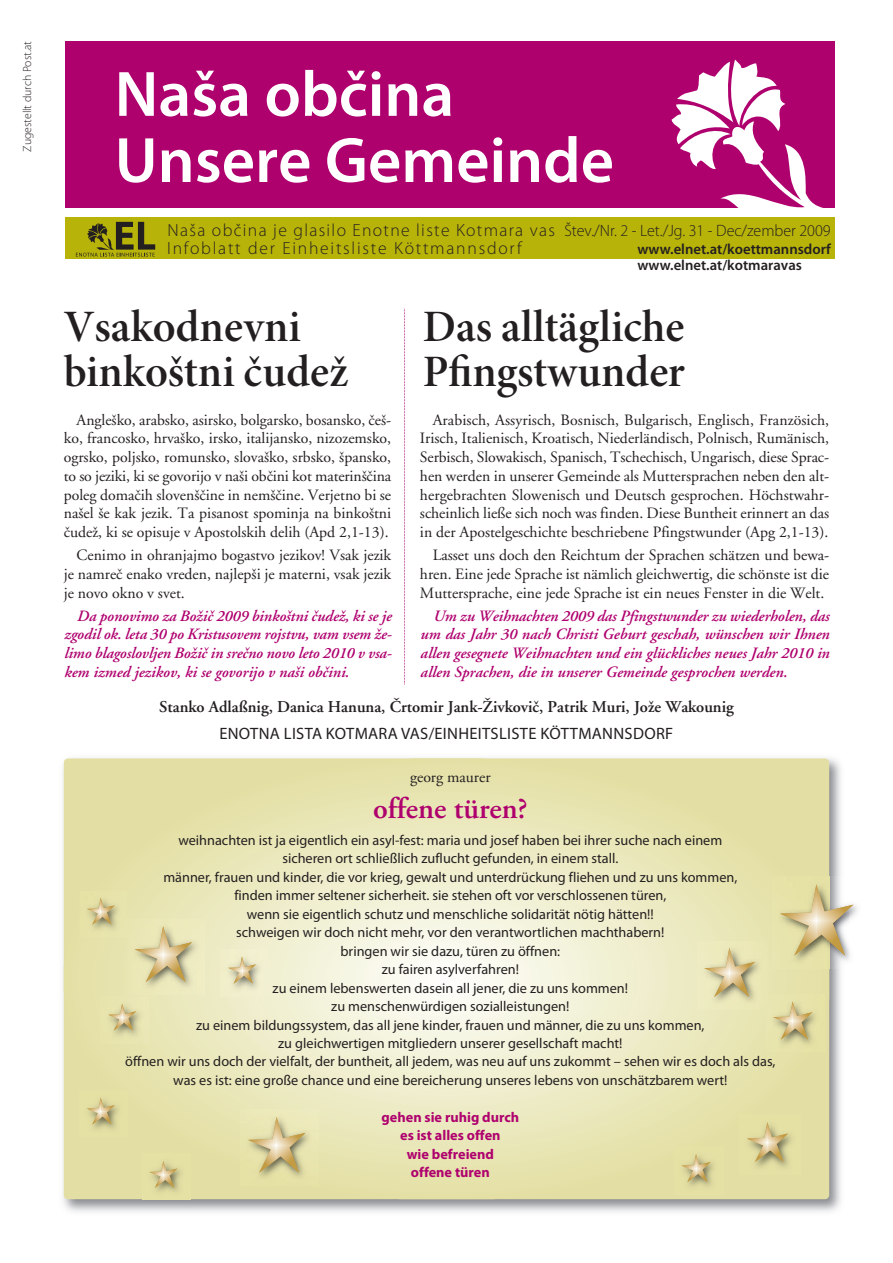
<style>
.page{position:relative;width:893px;height:1263px;background:#fff}
.page>*{position:absolute;margin:0;border:0;box-sizing:border-box;transform-origin:0 0}
.t1{font:600 64.65px/66.2px "Myriad Pro";color:#fff}
.t2{font:45px/45px "Minion Pro Semibold Subh";color:#231f20}
.t3{font:30px "Garamond Semi Bold Slovensko";color:#af016e}
.t4{font:300 17.7px/18.3px "Myriad Pro";letter-spacing:.09em;color:#231f20}
.t5{font:16.5px "Garamond Semi Bold Slovensko";color:#231f20}
.t6{font:16.5px "Myriad Pro";letter-spacing:.02em;color:#231f20}
.t7{font:300 16.5px "Myriad Pro";color:#231f20}
.t8{font:15.75px/18.8px "Garamond Regular Slovensko";color:#231f20;text-align:justify}
.t9{font:15.75px/18.8px "Garamond Semi Bold Ita Slov";color:#af016e;text-align:justify}
.t10{font:600 14.7px/16.6px "Myriad Pro";color:#231f20}
.t11{font:14.25px/18.5px "Myriad Pro";color:#231f20;text-align:center}
.t12{font:700 14.25px/18.5px "Myriad Pro";color:#af016e;text-align:center}
.t13{font:300 11.7px "Myriad Pro";color:#231f20}
</style>
<div class="page">
<img style="left:63px;top:758px;width:778px;height:454px">
<svg style="left:64px;top:758px;width:765px;height:441px"></svg>
<div style="left:65px;top:41px;width:769px;height:166px;background:#af016e"></div>
<div style="left:65px;top:217px;width:769px;height:42px;background:#b8b309"></div>
<svg style="left:671px;top:60px;width:152px;height:148px"></svg>
<svg style="left:76px;top:222px;width:79px;height:35px"></svg>
<img style="left:221px;top:950px;width:48px;height:46px">
<svg style="left:228px;top:957px;width:28px;height:27px"></svg>
<img style="left:101px;top:996px;width:48px;height:47px">
<svg style="left:108px;top:1003px;width:28px;height:28px"></svg>
<img style="left:773px;top:877px;width:85px;height:91px">
<svg style="left:780px;top:884px;width:73px;height:71px"></svg>
<img style="left:697px;top:941px;width:70px;height:69px">
<svg style="left:704px;top:948px;width:51px;height:49px"></svg>
<img style="left:765px;top:994px;width:60px;height:58px">
<svg style="left:765px;top:994px;width:2px;height:16px"></svg>
<svg style="left:773px;top:1001px;width:39px;height:39px"></svg>
<img style="left:739px;top:1115px;width:62px;height:60px">
<svg style="left:747px;top:1122px;width:41px;height:40px"></svg>
<img style="left:674px;top:1147px;width:50px;height:48px">
<svg style="left:682px;top:1154px;width:29px;height:28px"></svg>
<svg style="left:404px;top:309px;width:1px;height:376px"></svg>
<img style="left:79px;top:891px;width:48px;height:46px">
<svg style="left:87px;top:898px;width:28px;height:27px"></svg>
<img style="left:127px;top:918px;width:78px;height:77px">
<svg style="left:127px;top:918px;width:1px;height:19px"></svg>
<svg style="left:135px;top:926px;width:57px;height:56px"></svg>
<img style="left:142px;top:1154px;width:48px;height:46px">
<svg style="left:149px;top:1161px;width:28px;height:27px"></svg>
<img style="left:79px;top:1090px;width:48px;height:47px">
<svg style="left:87px;top:1097px;width:28px;height:27px"></svg>
<img style="left:240px;top:1109px;width:78px;height:77px">
<svg style="left:248px;top:1117px;width:58px;height:56px"></svg>
<p class="t13" style="left:23px;top:152px;width:112px;rotate:-90deg">Zugestellt durch Post.at</p>
<h1 class="t1" style="left:115px;top:66px;width:501px">Naša občina<br>Unsere Gemeinde</h1>
<p class="t4" style="left:167px;top:222px;width:389px">Naša občina je glasilo Enotne liste Kotmara vas<br>Infoblatt der Einheitsliste Köttmannsdorf</p>
<p class="t7" style="left:564px;top:224px;width:268px">Štev./Nr. 2 - Let./Jg. 31 - Dec/zember 2009</p>
<p class="t10" style="left:637px;top:242px;width:195px">www.elnet.at/koettmannsdorf www.elnet.at/kotmaravas</p>
<h2 class="t2" style="left:64px;top:308px;width:286px">Vsakodnevni binkoštni čudež</h2>
<h2 class="t2" style="left:423px;top:308px;width:263px">Das alltägliche<br>Pfingstwunder</h2>
<p class="t8" style="left:64px;top:410px;width:329px;text-indent:13px">Angleško, arabsko, asirsko, bolgarsko, bosansko, œeš&shy;ko, francosko, hrvaško, irsko, italijansko, nizozemsko, ogrsko, poljsko, romunsko, slovaško, srbsko, špansko, to so jeziki, ki se govorijo v naši obœini kot materinšœina poleg domaœih slovenšœine in nemšœine. Verjetno bi se našel še kak jezik. Ta pisanost spominja na binkoštni œudež, ki se opisuje v Apostolskih delih (Apd 2,1-13).</p>
<p class="t8" style="left:64px;top:545px;width:329px;text-indent:13px">Cenimo in ohranjajmo bogastvo jezikov! Vsak jezik je namreœ enako vreden, najlepši je materni, vsak jezik je novo okno v svet.</p>
<p class="t9" style="left:64px;top:606px;width:329px;text-indent:13px">Da ponovimo za Božiœ 2009 binkoštni œudež, ki se je zgodil ok. leta 30 po Kristusovem rojstvu, vam vsem že&shy;limo blagoslovljen Božiœ in sreœno novo leto 2010 v vsa&shy;kem izmed jezikov, ki se govorijo v naši obœini.</p>
<p class="t8" style="left:420px;top:410px;width:411px;text-indent:13px">Arabisch, Assyrisch, Bosnisch, Bulgarisch, Englisch, Französich, Irisch, Italienisch, Kroatisch, Niederländisch, Polnisch, Rumänisch, Serbisch, Slowakisch, Spanisch, Tschechisch, Ungarisch, diese Sprac&shy;hen werden in unserer Gemeinde als Muttersprachen neben den alt&shy;hergebrachten Slowenisch und Deutsch gesprochen. Höchstwahr&shy;scheinlich ließe sich noch was finden. Diese Buntheit erinnert an das in der Apostelgeschichte beschriebene Pfingstwunder (Apg 2,1-13).</p>
<p class="t8" style="left:420px;top:545px;width:411px;text-indent:13px">Lasset uns doch den Reichtum der Sprachen schätzen und bewa&shy;hren. Eine jede Sprache ist nämlich gleichwertig, die schönste ist die Muttersprache, eine jede Sprache ist ein neues Fenster in die Welt.</p>
<p class="t9" style="left:420px;top:606px;width:411px;text-indent:13px">Um zu Weihnachten 2009 das Pfingstwunder zu wiederholen, das um das Jahr 30 nach Christi Geburt geschah, wünschen wir Ihnen allen gesegnete Weihnachten und ein glückliches neues Jahr 2010 in allen Sprachen, die in unserer Gemeinde gesprochen werden.</p>
<p class="t5" style="left:159px;top:696px;width:576px">Stanko Adlaßnig, Danica Hanuna, Œrtomir Jank-Živkoviœ, Patrik Muri, Jože Wakounig</p>
<p class="t6" style="left:219px;top:727px;width:455px">Enotna lista Kotmara vas/EinhEitslistE Köttmannsdorf</p>
<p class="t8" style="left:410px;top:767px;width:82px">georg maurer</p>
<h3 class="t3" style="left:373px;top:790px;width:156px">offene türen?</h3>
<p class="t11" style="left:125px;top:832px;width:652px">weihnachten ist ja eigentlich ein asyl-fest: maria und josef haben bei ihrer suche nach einem<br>sicheren ort schließlich zuflucht gefunden, in einem stall.<br>männer, frauen und kinder, die vor krieg, gewalt und unterdrückung fliehen und zu uns kommen,<br>finden immer seltener sicherheit. sie stehen oft vor verschlossenen türen,<br>wenn sie eigentlich schutz und menschliche solidarität nötig hätten!!<br>schweigen wir doch nicht mehr, vor den verantwortlichen machthabern!<br>bringen wir sie dazu, türen zu öffnen:<br>zu fairen asylverfahren!<br>zu einem lebenswerten dasein all jener, die zu uns kommen!<br>zu menschenwürdigen sozialleistungen!<br>zu einem bildungssystem, das all jene kinder, frauen und männer, die zu uns kommen,<br>zu gleichwertigen mitgliedern unserer gesellschaft macht!<br>öffnen wir uns doch der vielfalt, der buntheit, all jedem, was neu auf uns zukommt – sehen wir es doch als das, was es ist: eine große chance und eine bereicherung unseres lebens von unschätzbarem wert!</p>
<p class="t12" style="left:382px;top:1109px;width:139px">gehen sie ruhig durch es ist alles offen<br>wie befreiend<br>offene türen</p>
</div>
